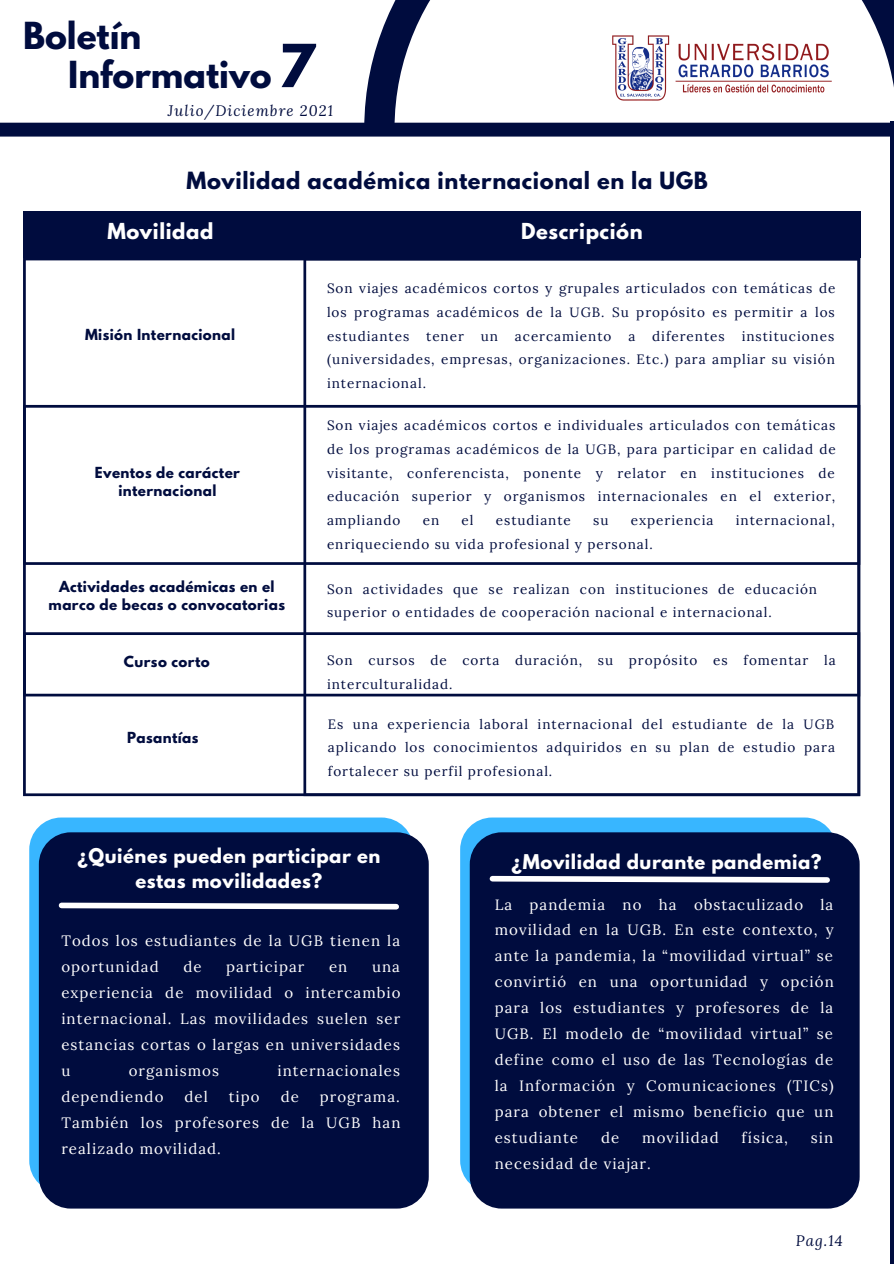
<style>
.page{position:relative;width:894px;height:1264px;background:#fff}
.page>*{position:absolute;margin:0;border:0;box-sizing:border-box;transform-origin:0 0}
.t1{font:700 52.5px "League Spartan";color:#000c3e}
.t2{font:700 33px "League Spartan";color:#000c3e}
.t3{font:700 21px "League Spartan";letter-spacing:.03em;color:#000c3e}
.t4{font:700 19.5px "League Spartan";letter-spacing:.03em;color:#fff}
.t5{font:700 18px/24.8px "League Spartan";letter-spacing:.03em;color:#fff;text-align:center}
.t6{font:15px/26px "Lora";letter-spacing:.07em;color:#fff;text-align:justify}
.t7{font:italic 15px "Lora";letter-spacing:.07em;color:#000c3e}
.t8{font:13.5px/23.7px "Lora";letter-spacing:.07em;color:#000c3e;text-align:justify}
.t9{font:700 13.5px/18px "League Spartan";letter-spacing:.03em;color:#000c3e;text-align:center}
</style>
<div class="page">
<svg style="left:0;top:123px;width:890px;height:14px;background:#0a1545"></svg>
<hr style="left:890px;top:121px;width:3px;height:1142px;background:#000c3e">
<svg style="left:364px;top:0;width:529px;height:129px"></svg>
<div style="left:23px;top:212px;width:837px;height:46px;background:#000c3e"></div>
<svg style="left:23px;top:258px;width:837px;height:538px"></svg>
<svg style="left:303px;top:258px;width:556px;height:538px"></svg>
<svg style="left:23px;top:405px;width:837px;height:160px"></svg>
<svg style="left:23px;top:632px;width:836px;height:64px"></svg>
<div style="left:29px;top:817px;width:384px;height:375px;background:#38b6ff;border-radius:32px"></div>
<div style="left:39px;top:832px;width:389px;height:376px;background:#000c3e;border-radius:32px"></div>
<svg style="left:58px;top:902px;width:341px;height:8px"></svg>
<div style="left:460px;top:817px;width:376px;height:375px;background:#38b6ff;border-radius:32px"></div>
<div style="left:469px;top:832px;width:390px;height:376px;background:#000c3e;border-radius:32px"></div>
<svg style="left:489px;top:875px;width:341px;height:8px"></svg>
<p class="t2" style="left:23px;top:20px;width:120px">Boletín</p>
<p class="t2" style="left:68px;top:58px;width:205px">Informativo</p>
<p class="t1" style="left:278px;top:40px;width:38px">7</p>
<p class="t7" style="left:168px;top:101px;width:166px">Julio/Diciembre 2021</p>
<p class="t3" style="left:186px;top:170px;width:522px">Movilidad académica internacional en la UGB</p>
<p class="t4" style="left:107px;top:222px;width:107px">Movilidad</p>
<p class="t9" style="left:85px;top:327px;width:152px">Misión Internacional</p>
<p class="t9" style="left:95px;top:465px;width:147px">Eventos de carácter internacional</p>
<p class="t4" style="left:521px;top:222px;width:123px">Descripción</p>
<p class="t8" style="left:327px;top:276px;width:510px">Son viajes académicos cortos y grupales articulados con temáticas de los programas académicos de la UGB. Su propósito es permitir a los estudiantes</p>
<p class="t8" style="left:426px;top:324px;width:39px">tener</p>
<p class="t8" style="left:480px;top:324px;width:19px">un</p>
<p class="t8" style="left:515px;top:324px;width:98px">acercamiento</p>
<p class="t8" style="left:628px;top:324px;width:8px">a</p>
<p class="t8" style="left:652px;top:324px;width:74px">diferentes</p>
<p class="t8" style="left:327px;top:324px;width:509px;text-indent:414px">instituciones (universidades, empresas, organizaciones. Etc.) para ampliar su visión internacional.</p>
<p class="t8" style="left:327px;top:413px;width:510px">Son viajes académicos cortos e individuales articulados con temáticas de los programas académicos de la UGB, para participar en calidad de visitante, conferencista, ponente y relator en instituciones de educación superior y organismos internacionales en el exterior, ampliando</p>
<p class="t8" style="left:422px;top:508px;width:18px">en</p>
<p class="t8" style="left:461px;top:508px;width:13px">el</p>
<p class="t8" style="left:495px;top:508px;width:76px">estudiante</p>
<p class="t8" style="left:593px;top:508px;width:17px">su</p>
<p class="t8" style="left:630px;top:508px;width:84px">experiencia</p>
<p class="t8" style="left:735px;top:508px;width:101px">internacional,</p>
<p class="t8" style="left:327px;top:532px;width:327px">enriqueciendo su vida profesional y personal.</p>
<p class="t9" style="left:49px;top:579px;width:238px">Actividades académicas en el marco de becas o convocatorias</p>
<p class="t8" style="left:327px;top:576px;width:491px">Son actividades que se realizan con instituciones de educación superior o entidades de cooperación nacional e internacional.</p>
<p class="t9" style="left:124px;top:654px;width:87px">Curso corto</p>
<p class="t8" style="left:327px;top:648px;width:510px">Son cursos de corta duración, su propósito es fomentar la interculturalidad.</p>
<p class="t9" style="left:127px;top:730px;width:73px">Pasantías</p>
<p class="t8" style="left:328px;top:712px;width:508px">Es una experiencia laboral internacional del estudiante de la UGB aplicando los conocimientos adquiridos en su plan de estudio para fortalecer su perfil profesional.</p>
<p class="t5" style="left:77px;top:845px;width:304px">¿Quiénes pueden participar en estas movilidades?</p>
<p class="t6" style="left:61px;top:927px;width:340px">Todos los estudiantes de la UGB tienen la oportunidad</p>
<p class="t6" style="left:183px;top:953px;width:20px">de</p>
<p class="t6" style="left:226px;top:953px;width:80px">participar</p>
<p class="t6" style="left:329px;top:953px;width:20px">en</p>
<p class="t6" style="left:61px;top:953px;width:341px;text-indent:310px">una experiencia de movilidad o intercambio internacional. Las movilidades suelen ser estancias cortas o largas en universidades u</p>
<p class="t6" style="left:129px;top:1057px;width:92px">organismos</p>
<p class="t6" style="left:277px;top:1057px;width:124px">internacionales</p>
<p class="t6" style="left:61px;top:1083px;width:104px">dependiendo</p>
<p class="t6" style="left:184px;top:1083px;width:25px">del</p>
<p class="t6" style="left:229px;top:1083px;width:32px">tipo</p>
<p class="t6" style="left:280px;top:1083px;width:20px">de</p>
<p class="t6" style="left:61px;top:1083px;width:340px;text-indent:258px">programa.<br>También los profesores de la UGB han realizado movilidad.</p>
<p class="t5" style="left:511px;top:852px;width:311px">¿Movilidad durante pandemia?</p>
<p class="t6" style="left:494px;top:891px;width:340px">La pandemia no ha obstaculizado la movilidad en la UGB. En este contexto, y ante la pandemia, la “movilidad virtual” se convirtió en una oportunidad y opción para los estudiantes y profesores de la UGB. El modelo de “movilidad virtual” se define como el uso de las Tecnologías de la Información y Comunicaciones (TICs) para obtener el mismo beneficio que un estudiante</p>
<p class="t6" style="left:601px;top:1124px;width:20px">de</p>
<p class="t6" style="left:642px;top:1124px;width:78px">movilidad</p>
<p class="t6" style="left:741px;top:1124px;width:48px">física,</p>
<p class="t6" style="left:810px;top:1124px;width:24px">sin</p>
<p class="t6" style="left:494px;top:1150px;width:157px">necesidad de viajar.</p>
<p class="t7" style="left:795px;top:1230px;width:48px">Pag.14</p>
</div>
